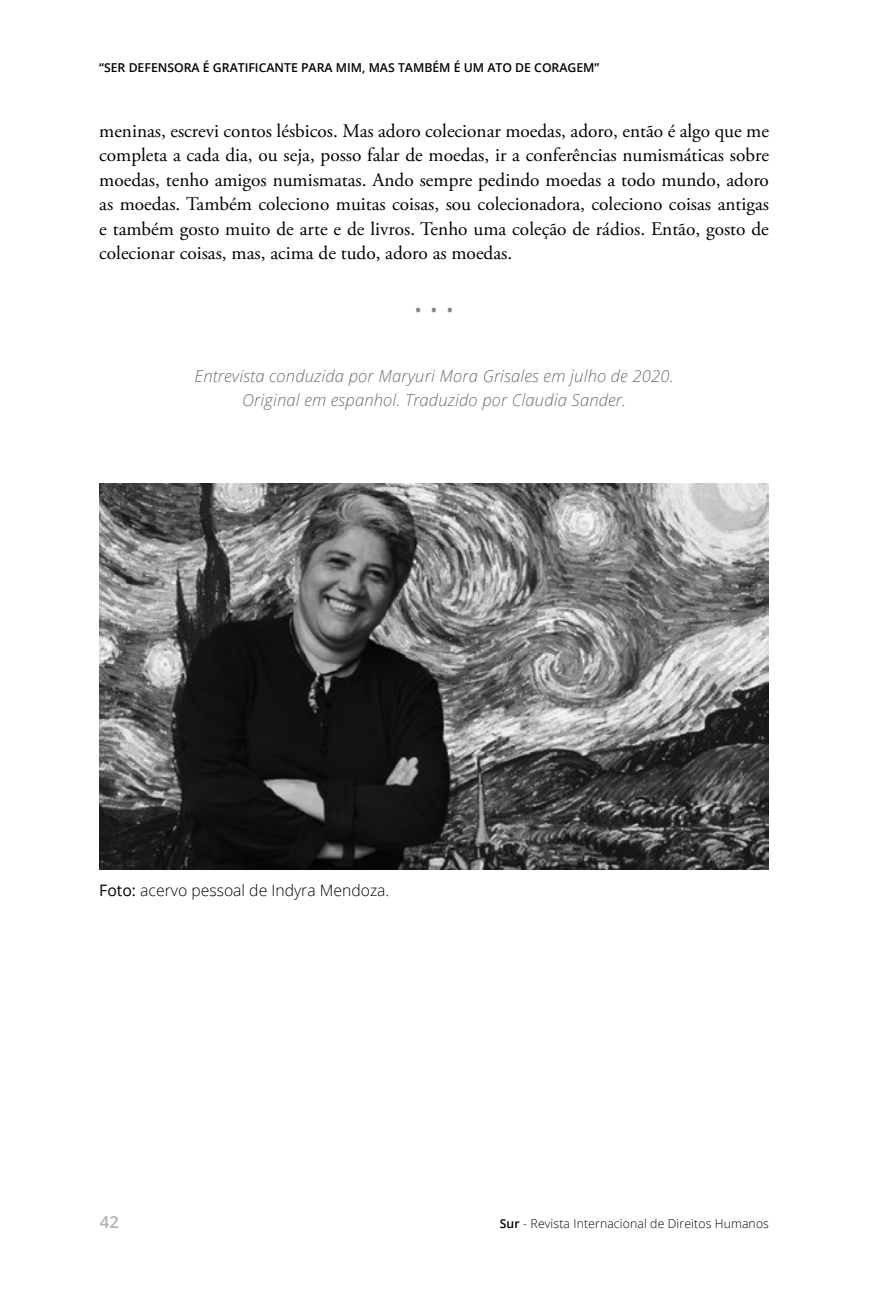
<style>
.page{position:relative;width:893px;height:1290px;background:#fff}
.page>*{position:absolute;margin:0;border:0;box-sizing:border-box;transform-origin:0 0}
.t1{font:19.25px/24.5px "Adobe Garamond Pro";color:#000;text-align:justify}
.t2{font:italic 300 16.62px/24.5px "Open Sans";letter-spacing:.01em;color:#706f6f;text-align:center}
.t3{font:600 16.62px "Open Sans";color:#878787}
.t4{font:600 16.62px "Open Sans";color:#b3b2b2}
.t5{font:300 15.75px "Open Sans";color:#000}
.t6{font:600 12.25px "Open Sans";color:#000}
.t7{font:300 12.25px "Open Sans";letter-spacing:.01em;color:#000}
.s1{font-weight:400}
.s2{font-weight:600}
</style>
<div class="page">
<img style="left:99px;top:483px;width:670px;height:386px">
<p class="t6" style="left:99px;top:59px;width:502px">“SER DEFENSORA É GRATIFICANTE PARA MIM, MAS TAMBÉM É UM ATO DE CORAGEM”</p>
<p class="t1" style="left:99px;top:119px;width:671px">meninas, escrevi contos lésbicos. Mas adoro colecionar moedas, adoro, então é algo que me completa a cada dia, ou seja, posso falar de moedas, ir a conferências numismáticas sobre moedas, tenho amigos numismatas. Ando sempre pedindo moedas a todo mundo, adoro as moedas. Também coleciono muitas coisas, sou colecionadora, coleciono coisas antigas e também gosto muito de arte e de livros. Tenho uma coleção de rádios. Então, gosto de colecionar coisas, mas, acima de tudo, adoro as moedas.</p>
<p class="t3" style="left:415px;top:298px;width:40px">• • •</p>
<p class="t2" style="left:195px;top:363px;width:481px">Entrevista conduzida por Maryuri Mora Grisales em julho de 2020.<br>Original em espanhol. Traduzido por Claudia Sander.</p>
<p class="t5" style="left:99px;top:879px;width:292px"><span class="s1">Foto:</span> acervo pessoal de Indyra Mendoza.</p>
<p class="t4" style="left:100px;top:1210px;width:21px">42</p>
<p class="t7" style="left:500px;top:1215px;width:271px"><span class="s2">Sur</span> - Revista Internacional de Direitos Humanos</p>
</div>
